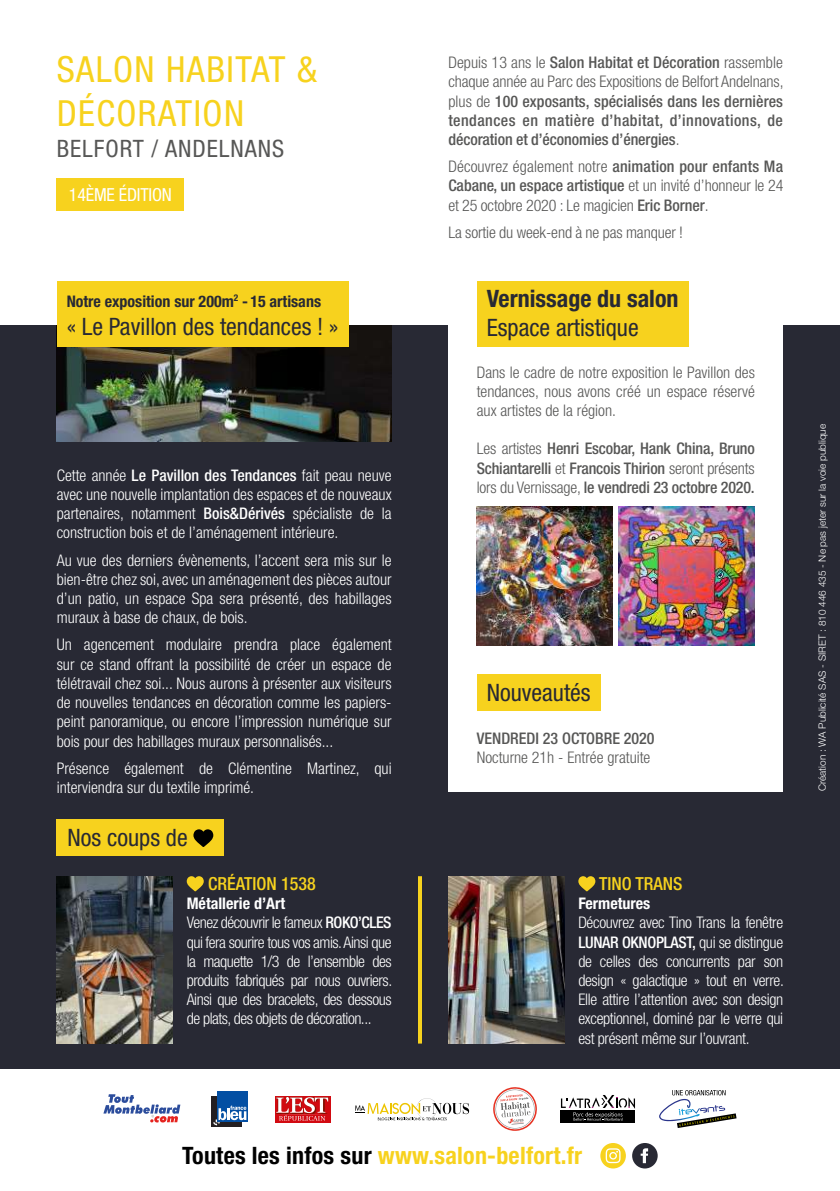
<style>
.page{position:relative;width:840px;height:1191px;background:#fff}
.page>*{position:absolute;margin:0;border:0;box-sizing:border-box;transform-origin:0 0}
.t1{font:condensed 36px/43.2px "Helvetica Neue LT Pro";letter-spacing:.04em;color:#f7d21e}
.t2{font:condensed 24px "Helvetica Neue LT Pro";color:#282934}
.t3{font:700 condensed 24px "Helvetica Neue LT Pro";letter-spacing:.01em;color:#f7d21e}
.t4{font:700 condensed 24px "Helvetica Neue LT Pro";color:#282934}
.t5{font:condensed 24px "Helvetica Neue LT Pro";letter-spacing:.04em;color:#575756}
.t6{font:500 condensed 18px "Helvetica Neue LT Std";color:#f7d21e}
.t7{font:condensed 18px "Helvetica Neue LT Pro";letter-spacing:-.01em;color:#fff}
.t8{font:300 condensed 16px/19.2px "Helvetica Neue LT Std";color:#fff;text-align:justify}
.t9{font:500 condensed 16px/19.2px "Helvetica Neue LT Std";letter-spacing:-.005em;color:#575756;text-align:justify}
.t10{font:300 condensed 16px/19.2px "Helvetica Neue LT Std";color:#575756;text-align:justify}
.t11{font:300 condensed 16px/19.2px "Helvetica Neue LT Std";letter-spacing:-.03em;color:#fff}
.t12{font:700 condensed 16px "Helvetica Neue LT Pro";color:#282934}
.t13{font:700 condensed 16px "Helvetica Neue LT Std";color:#fff}
.t14{font:300 10px "Helvetica Neue LT Std";color:#fff}
.s1{font-weight:500}
.s2{font-weight:700}
.s3{font-weight:300}
.s4{color:#000}
</style>
<div class="page">
<div style="left:0;top:325px;width:839px;height:866px;background:#282934"></div>
<svg style="left:578px;top:876px;width:17px;height:15px"></svg>
<img style="left:57px;top:325px;width:334px;height:116px">
<img style="left:57px;top:876px;width:115px;height:167px">
<img style="left:448px;top:876px;width:116px;height:167px">
<div style="left:57px;top:281px;width:291px;height:65px;background:#f7d21e"></div>
<div style="left:448px;top:320px;width:334px;height:471px;background:#fff"></div>
<div style="left:477px;top:281px;width:211px;height:65px;background:#f7d21e"></div>
<div style="left:57px;top:819px;width:167px;height:36px;background:#f7d21e"></div>
<svg style="left:187px;top:876px;width:17px;height:15px"></svg>
<div style="left:57px;top:178px;width:127px;height:32px;background:#f7d21e"></div>
<div style="left:477px;top:674px;width:123px;height:37px;background:#f7d21e"></div>
<img style="left:476px;top:507px;width:136px;height:138px">
<img style="left:618px;top:507px;width:136px;height:138px">
<hr style="left:418px;top:876px;width:4px;height:167px;background:#f7d21e">
<div style="left:0;top:1069px;width:839px;height:122px;background:#fff"></div>
<svg style="left:275px;top:1096px;width:55px;height:26px"></svg>
<img style="left:276px;top:1096px;width:52px;height:1px">
<svg style="left:276px;top:1097px;width:52px;height:23px"></svg>
<svg style="left:659px;top:1090px;width:77px;height:38px"></svg>
<div style="left:211px;top:1096px;width:31px;height:31px;background:#241f21"></div>
<div style="left:217px;top:1090px;width:31px;height:31px;background:#034fa3"></div>
<svg style="left:213px;top:1105px;width:33px;height:20px"></svg>
<svg style="left:103px;top:1094px;width:77px;height:28px"></svg>
<svg style="left:355px;top:1098px;width:114px;height:22px"></svg>
<svg style="left:493px;top:1087px;width:44px;height:43px"></svg>
<svg style="left:560px;top:1120px;width:74px;height:3px"></svg>
<svg style="left:560px;top:1095px;width:74px;height:25px"></svg>
<svg style="left:600px;top:1143px;width:25px;height:25px"></svg>
<svg style="left:632px;top:1143px;width:25px;height:25px"></svg>
<h1 class="t1" style="left:57px;top:48px;width:262px">SALON HABITAT &amp;<br>DÉCORATION</h1>
<h2 class="t5" style="left:57px;top:135px;width:229px">BELFORT / ANDELNANS</h2>
<p class="t7" style="left:69px;top:184px;width:104px">14ÈME ÉDITION</p>
<p class="t12" style="left:67px;top:291px;width:256px">Notre exposition sur 200m<sup>2</sup> - 15 artisans</p>
<h2 class="t2" style="left:67px;top:313px;width:273px">« Le Pavillon des tendances ! »</h2>
<p class="t8" style="left:57px;top:465px;width:336px">Cette année <span class="s1">Le Pavillon des Tendances</span> fait peau neuve avec une nouvelle implantation des espaces et de nouveaux partenaires, notamment <span class="s1">Bois&amp;Dérivés</span> spécialiste de la construction bois et de l’aménagement intérieure.</p>
<p class="t8" style="left:57px;top:550px;width:336px">Au vue des derniers évènements, l’accent sera mis sur le bien-être chez soi, avec un aménagement des pièces autour d’un patio, un espace Spa sera présenté, des habillages muraux à base de chaux, de bois.</p>
<p class="t8" style="left:57px;top:635px;width:336px">Un agencement modulaire prendra place également sur ce stand offrant la possibilité de créer un espace de télétravail chez soi... Nous aurons à présenter aux visiteurs de nouvelles tendances en décoration comme les papiers&shy;peint panoramique, ou encore l’impression numérique sur bois pour des habillages muraux personnalisés...</p>
<p class="t8" style="left:57px;top:758px;width:336px">Présence également de Clémentine Martinez, qui interviendra sur du textile imprimé.</p>
<h2 class="t2" style="left:68px;top:823px;width:121px">Nos coups de</h2>
<p class="t6" style="left:208px;top:872px;width:109px">CRÉATION 1538</p>
<p class="t11" style="left:187px;top:893px;width:207px"><span class="s2">Métallerie d’Art<br></span>Venez découvrir le fameux <span class="s1">ROKO’CLES </span>qui fera sourire tous vos amis. Ainsi que la maquette 1/3 de l’ensemble des produits fabriqués par nous ouvriers.<br>Ainsi que des bracelets, des dessous de plats, des objets de décoration...</p>
<p class="t9" style="left:448px;top:53px;width:336px"><span class="s3">Depuis 13 ans le</span> Salon Habitat et Décoration <span class="s3">rassemble chaque année au Parc des Expositions de Belfort Andelnans, plus de</span> 100 exposants, spécialisés dans les dernières tendances en matière d’habitat, d’innovations, de décoration et d’économies d’énergies<span class="s3">.</span></p>
<p class="t10" style="left:448px;top:157px;width:336px">Découvrez également notre <span class="s1">animation pour enfants Ma Cabane, un espace artistique</span> et un invité d’honneur le 24 et 25 octobre 2020 : Le magicien <span class="s1">Eric Borner</span>.</p>
<p class="t10" style="left:448px;top:222px;width:236px">La sortie du week-end à ne pas manquer !</p>
<h2 class="t4" style="left:486px;top:284px;width:193px">Vernissage du salon</h2>
<h2 class="t2" style="left:486px;top:313px;width:153px">Espace artistique</h2>
<p class="t10" style="left:476px;top:362px;width:279px">Dans le cadre de notre exposition le Pavillon des tendances, nous avons créé un espace réservé aux artistes de la région.</p>
<p class="t9" style="left:476px;top:439px;width:279px"><span class="s3">Les artistes</span> Henri Escobar, Hank China, Bruno Schiantarelli <span class="s3">et</span> Francois Thirion <span class="s3">seront présents lors du Vernissage,</span> le vendredi 23 octobre 2020.</p>
<h2 class="t2" style="left:486px;top:678px;width:105px">Nouveautés</h2>
<p class="t9" style="left:476px;top:728px;width:179px">VENDREDI 23 OCTOBRE 2020</p>
<p class="t10" style="left:476px;top:747px;width:175px">Nocturne 21h - Entrée gratuite</p>
<p class="t6" style="left:598px;top:872px;width:85px">TINO TRANS</p>
<p class="t13" style="left:578px;top:893px;width:73px">Fermetures</p>
<p class="t8" style="left:578px;top:913px;width:207px">Découvrez avec Tino Trans la fenêtre <span class="s1">LUNAR OKNOPLAST,</span> qui se distingue de celles des concurrents par son design « galactique » tout en verre.<br>Elle attire l’attention avec son design exceptionnel, dominé par le verre qui est présent même sur l’ouvrant.</p>
<p class="t14" style="left:815px;top:791px;width:369px;rotate:-90deg">Création : WA Publicité SAS - SIRET : 810 446 435 - Ne pas jeter sur la voie publique</p>
<h2 class="t3" style="left:182px;top:1141px;width:401px"><span class="s4">Toutes les infos sur</span> www.salon-belfort.fr</h2>
</div>
